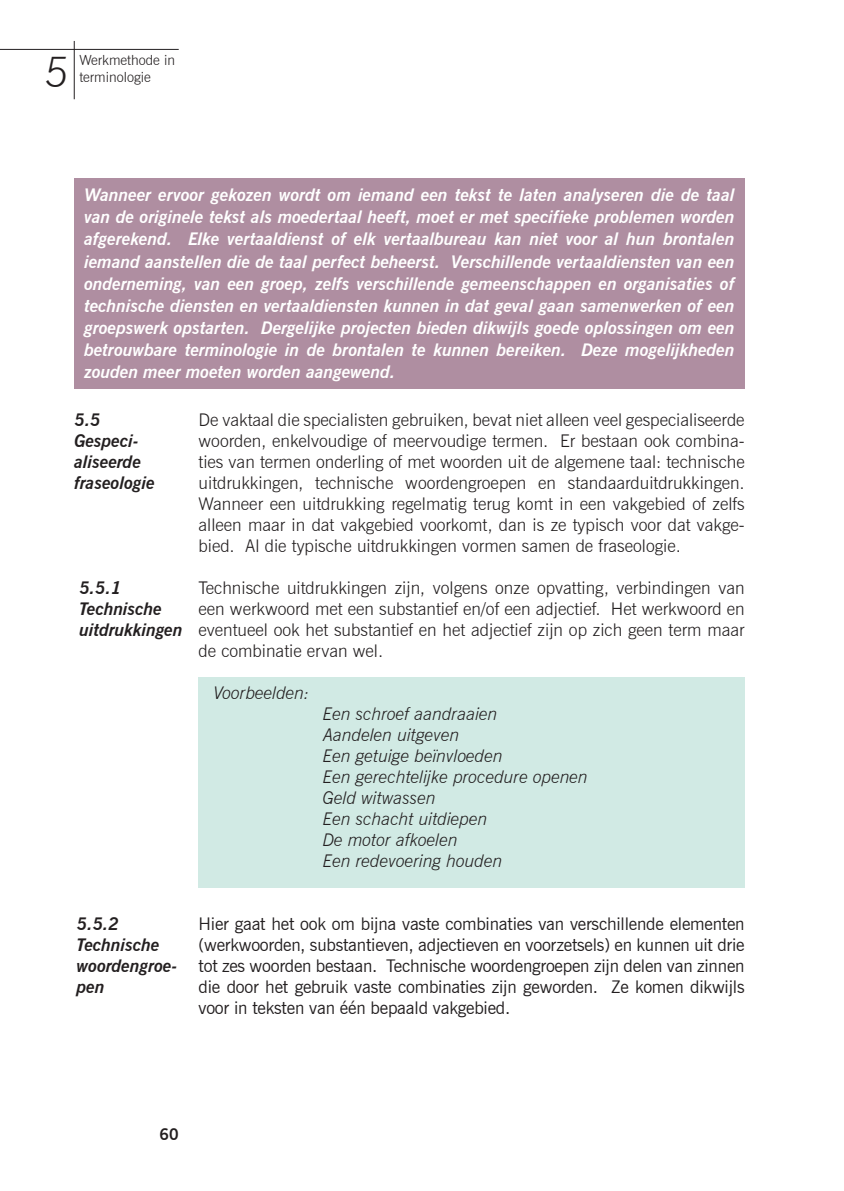
<style>
.page{position:relative;width:844px;height:1191px;background:#fff}
.page>*{position:absolute;margin:0;border:0;box-sizing:border-box;transform-origin:0 0}
.t1{font:italic 300 42px "News Gothic BT";color:#231f20}
.t2{font:300 17.5px/21px "News Gothic BT";color:#231f20;text-align:justify}
.t3{font:italic 700 17.5px/22.1px "News Gothic BT";color:#fff;text-align:justify}
.t4{font:17.5px/21px "News Gothic BT";letter-spacing:-.01em;color:#231f20;text-align:justify}
.t5{font:italic 300 17.5px/21px "News Gothic BT";color:#231f20}
.t6{font:italic 700 17.5px/21px "News Gothic BT";color:#231f20}
.t7{font:700 15.75px "News Gothic BT";color:#231f20}
.t8{font:300 14px "News Gothic BT";color:#231f20}
</style>
<div class="page">
<hr style="left:0;top:49px;width:179px;height:1px;background:#231f20">
<hr style="left:74px;top:41px;width:1px;height:58px;background:#231f20">
<div style="left:198px;top:677px;width:546px;height:211px;background:#d1eae4"></div>
<div style="left:74px;top:178px;width:670px;height:210px;background:#af8ea1"></div>
<h1 class="t1" style="left:44px;top:46px;width:26px">5</h1>
<p class="t8" style="left:79px;top:52px;width:97px">Werkmethode in</p>
<p class="t8" style="left:79px;top:69px;width:73px">terminologie</p>
<p class="t3" style="left:84px;top:184px;width:651px">Wanneer ervoor gekozen wordt om iemand een tekst te laten analyseren die de taal van de originele tekst als moedertaal heeft, moet er met specifieke problemen worden afgerekend. Elke vertaaldienst of elk vertaalbureau kan niet voor al hun brontalen iemand aanstellen die de taal perfect beheerst. Verschillende vertaaldiensten van een onderneming, van een groep, zelfs verschillende gemeenschappen en organisaties of technische diensten en vertaaldiensten kunnen in dat geval gaan samenwerken of een groepswerk opstarten. Dergelijke projecten bieden dikwijls goede oplossingen om een betrouwbare terminologie in de brontalen te kunnen bereiken. Deze mogelijkheden zouden meer moeten worden aangewend.</p>
<p class="t6" style="left:74px;top:409px;width:82px">5.5<br>Gespeci&shy;aliseerde fraseologie</p>
<p class="t2" style="left:198px;top:409px;width:547px">De vaktaal die specialisten gebruiken, bevat niet alleen veel gespecialiseerde woorden, enkelvoudige of meervoudige termen. Er bestaan ook combina&shy;ties van termen onderling of met woorden uit de algemene taal: technische uitdrukkingen, technische woordengroepen en standaarduitdrukkingen.<br>Wanneer een uitdrukking regelmatig terug komt in een vakgebied of zelfs alleen maar in dat vakgebied voorkomt, dan is ze typisch voor dat vakge&shy;bied. Al die typische uitdrukkingen vormen samen de fraseologie.</p>
<p class="t2" style="left:198px;top:577px;width:547px">Technische uitdrukkingen zijn, volgens onze opvatting, verbindingen van een werkwoord met een substantief en/of een adjectief. Het werkwoord en eventueel ook het substantief en het adjectief zijn op zich geen term maar de combinatie ervan wel.</p>
<p class="t5" style="left:213px;top:682px;width:97px">Voorbeelden:</p>
<p class="t5" style="left:322px;top:703px;width:267px">Een schroef aandraaien<br>Aandelen uitgeven<br>Een getuige beïnvloeden<br>Een gerechtelijke procedure openen<br>Geld witwassen<br>Een schacht uitdiepen<br>De motor afkoelen<br>Een redevoering houden</p>
<p class="t6" style="left:79px;top:577px;width:105px">5.5.1<br>Technische uitdrukkingen</p>
<p class="t6" style="left:77px;top:913px;width:102px">5.5.2<br>Technische woordengroe&shy;pen</p>
<p class="t4" style="left:198px;top:913px;width:547px">Hier gaat het ook om bijna vaste combinaties van verschillende elementen (werkwoorden, substantieven, adjectieven en voorzetsels) en kunnen uit drie tot zes woorden bestaan. Technische woordengroepen zijn delen van zinnen die door het gebruik vaste combinaties zijn geworden. Ze komen dikwijls voor in teksten van één bepaald vakgebied.</p>
<p class="t7" style="left:159px;top:1124px;width:21px">60</p>
</div>
